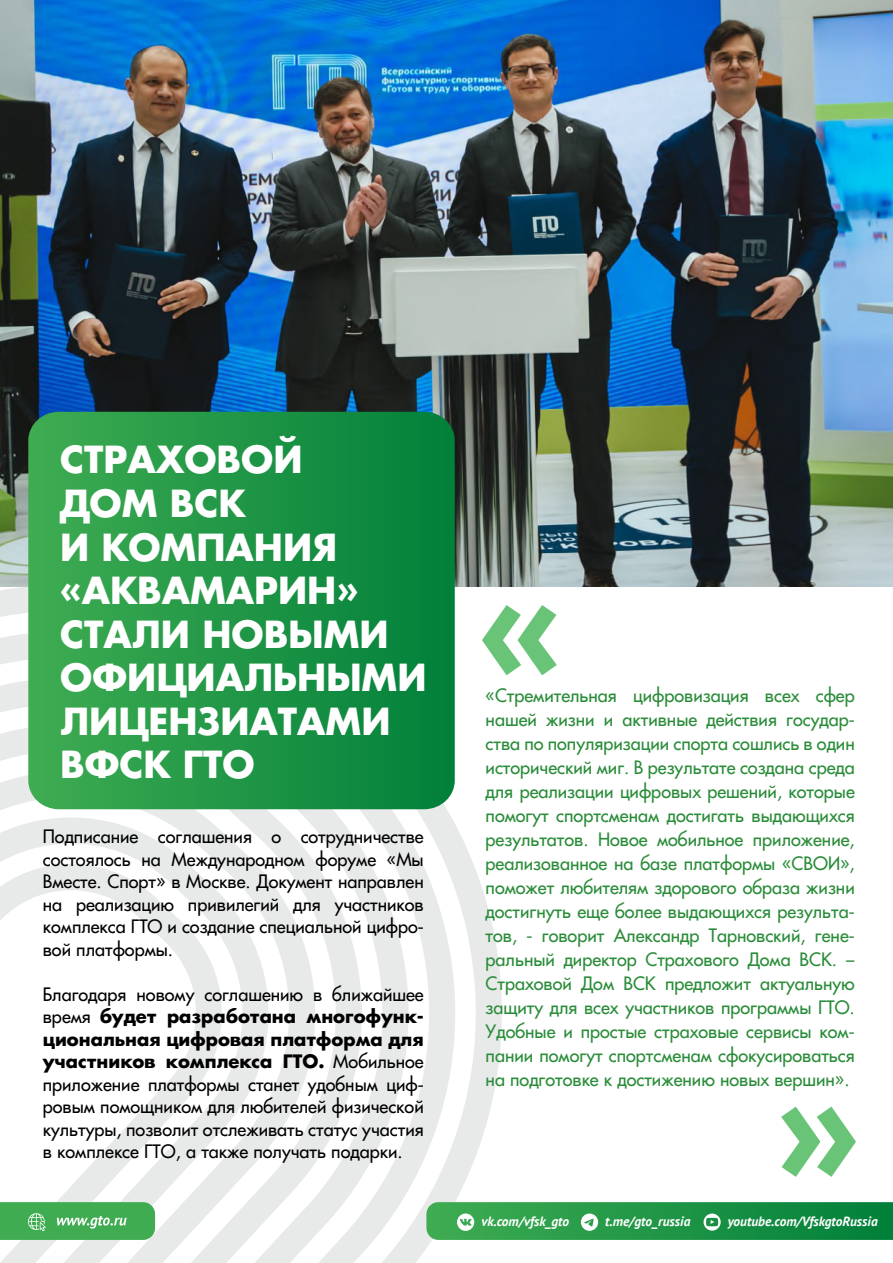
<style>
.page{position:relative;width:893px;height:1263px;background:#fff}
.page>*{position:absolute;margin:0;border:0;box-sizing:border-box;transform-origin:0 0}
.t1{font:700 142.8px "Favorit C";color:#6ac478}
.t2{font:700 36.3px/43.5px "Favorit C";color:#fff}
.t3{font:18px/24px "Favorit C";color:#298c38;text-align:justify}
.t4{font:18px/22.5px "Favorit C";color:#000;text-align:justify}
.t5{font:italic 700 13.35px "PT Sans";color:#fff}
.s1{font-weight:700}
</style>
<div class="page">
<svg style="left:0;top:587px;width:502px;height:676px"></svg>
<svg style="left:0;top:1202px;width:155px;height:38px;background:#4eb25f"></svg>
<svg style="left:426px;top:1202px;width:467px;height:38px;background:#28994d"></svg>
<img style="left:0;top:0;width:893px;height:587px">
<svg style="left:28px;top:412px;width:427px;height:397px;background:#219647"></svg>
<h2 class="t2" style="left:60px;top:437px;width:368px">СТРАХОВОЙ<br>ДОМ ВСК<br>И КОМПАНИЯ «АКВАМАРИН»<br>СТАЛИ НОВЫМИ<br>ОФИЦИАЛЬНЫМИ<br>ЛИЦЕНЗИАТАМИ<br>ВФСК ГТО</h2>
<p class="t4" style="left:43px;top:825px;width:382px">Подписание соглашения о сотрудничестве состоялось на Международном форуме «Мы Вместе. Спорт» в Москве. Документ направлен на реализацию привилегий для участников комплекса ГТО и создание специальной цифро&shy;вой платформы.</p>
<p class="t4" style="left:43px;top:982px;width:382px">Благодаря новому соглашению в ближайшее время <span class="s1">будет разработана многофунк&shy;циональная цифровая платформа для участников комплекса ГТО.</span> Мобильное приложение платформы станет удобным циф&shy;ровым помощником для любителей физической культуры, позволит отслеживать статус участия в комплексе ГТО, а также получать подарки.</p>
<h1 class="t1" style="left:478px;top:532px;width:88px">«</h1>
<p class="t3" style="left:486px;top:683px;width:371px">«Стремительная цифровизация всех сфер нашей жизни и активные действия государ&shy;ства по популяризации спорта сошлись в один исторический миг. В результате создана среда для реализации цифровых решений, которые помогут спортсменам достигать выдающихся результатов. Новое мобильное приложение, реализованное на базе платформы «СВОИ», поможет любителям здорового образа жизни достигнуть еще более выдающихся результа&shy;тов, - говорит Александр Тарновский, гене&shy;ральный директор Страхового Дома ВСК. – Страховой Дом ВСК предложит актуальную защиту для всех участников программы ГТО.<br>Удобные и простые страховые сервисы ком&shy;пании помогут спортсменам сфокусироваться на подготовке к достижению новых вершин».</p>
<h1 class="t1" style="left:860px;top:1250px;width:88px;rotate:-180deg">«</h1>
<p class="t5" style="left:481px;top:1212px;width:89px">vk.com/vfsk_gto</p>
<p class="t5" style="left:605px;top:1212px;width:87px">t.me/gto_russia</p>
<p class="t5" style="left:728px;top:1212px;width:152px">youtube.com/VfskgtoRussia</p>
</div>
